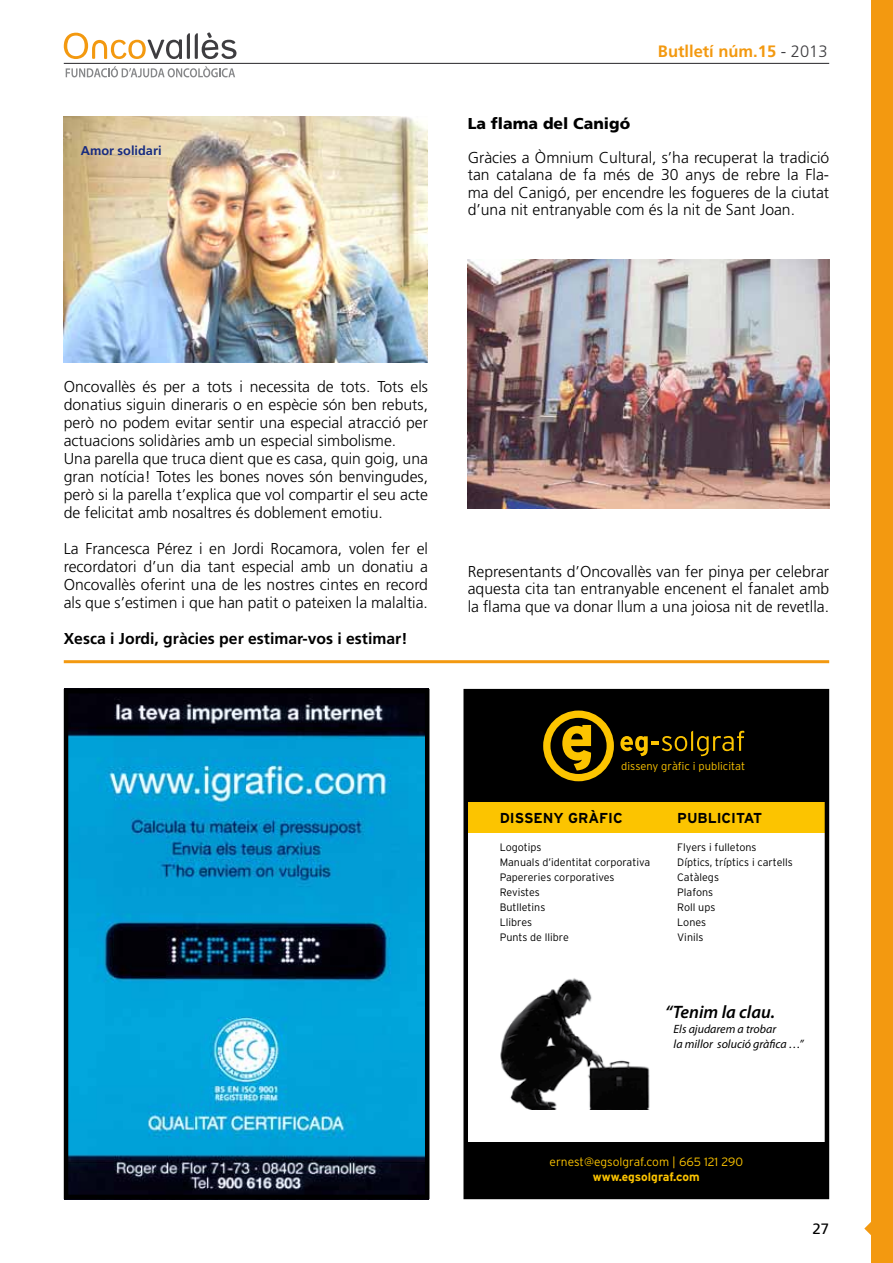
<style>
.page{position:relative;width:893px;height:1263px;background:#fff}
.page>*{position:absolute;margin:0;border:0;box-sizing:border-box;transform-origin:0 0}
.t1{font:italic 600 18px "Myriad Pro";color:#000}
.t2{font:700 16.5px "Frutiger";color:#f39910}
.t3{font:300 15.75px/18px "Frutiger";color:#000;text-align:justify}
.t4{font:700 15.75px "Frutiger";color:#000}
.t5{font:900 15.75px "Frutiger";color:#000}
.t6{font:15px "Frutiger";color:#000}
.t7{font:700 14.4px "Interstate";color:#000}
.t8{font:700 12.75px "Frutiger";color:#172b80}
.t9{font:italic 12px/15px "Myriad Pro";color:#000}
.t10{font:300 12px "Interstate";color:#fcc400}
.t11{font:700 12px "Interstate";color:#fcc400}
.t12{font:300 11.1px "Interstate";color:#fcc400}
.t13{font:300 10.8px/15px "Interstate";color:#000}
.s1{font-weight:300;color:#3e3d40}
</style>
<div class="page">
<svg style="left:64px;top:33px;width:172px;height:26px"></svg>
<svg style="left:66px;top:66px;width:169px;height:11px"></svg>
<hr style="left:64px;top:63px;width:765px;height:1px;background:#3e3d40">
<div style="left:872px;top:0;width:21px;height:1263px;background:#f39910"></div>
<svg style="left:864px;top:1221px;width:8px;height:15px"></svg>
<img style="left:69px;top:694px;width:355px;height:500px">
<div style="left:64px;top:689px;width:365px;height:510px;border:4px solid #000"></div>
<img style="left:64px;top:116px;width:364px;height:246px">
<div style="left:466px;top:691px;width:361px;height:113px;background:#000"></div>
<div style="left:466px;top:802px;width:361px;height:30px;background:#fcc400"></div>
<img style="left:500px;top:978px;width:150px;height:131px">
<div style="left:466px;top:1142px;width:361px;height:55px;background:#000"></div>
<div style="left:463px;top:689px;width:366px;height:510px;border:4px solid #000"></div>
<svg style="left:620px;top:731px;width:124px;height:25px"></svg>
<svg style="left:543px;top:710px;width:71px;height:71px"></svg>
<img style="left:468px;top:259px;width:361px;height:249px">
<hr style="left:64px;top:660px;width:765px;height:3px;background:#f39910">
<p class="t8" style="left:81px;top:143px;width:82px">Amor solidari</p>
<p class="t2" style="left:658px;top:42px;width:171px">Butlletí núm.15 <span class="s1">- 2013</span></p>
<p class="t5" style="left:468px;top:114px;width:164px">La flama del Canigó</p>
<p class="t3" style="left:468px;top:149px;width:363px;line-height:17.2px">Gràcies a Òmnium Cultural, s’ha recuperat la tradició tan catalana de fa més de 30 anys de rebre la Fla&shy;ma del Canigó, per encendre les fogueres de la ciutat d’una nit entranyable com és la nit de Sant Joan.</p>
<p class="t3" style="left:64px;top:377px;width:366px;text-align:left">Oncovallès és per a tots i necessita de tots. Tots els donatius siguin dineraris o en espècie són ben rebuts, però no podem evitar sentir una especial atracció per actuacions solidàries amb un especial simbolisme.<br>Una parella que truca dient que es casa, quin goig, una gran notícia! Totes les bones noves són benvingudes, però si la parella t’explica que vol compartir el seu acte de felicitat amb nosaltres és doblement emotiu.</p>
<p class="t3" style="left:64px;top:539px;width:366px">La Francesca Pérez i en Jordi Rocamora, volen fer el recordatori d’un dia tant especial amb un donatiu a Oncovallès oferint una de les nostres cintes en record als que s’estimen i que han patit o pateixen la malaltia.</p>
<p class="t4" style="left:64px;top:629px;width:345px">Xesca i Jordi, gràcies per estimar-vos i estimar!</p>
<p class="t3" style="left:468px;top:563px;width:363px;line-height:17.2px">Representants d’Oncovallès van fer pinya per celebrar aquesta cita tan entranyable encenent el fanalet amb la flama que va donar llum a una joiosa nit de revetlla.</p>
<p class="t12" style="left:621px;top:760px;width:125px">disseny gràfic i publicitat</p>
<p class="t7" style="left:500px;top:810px;width:124px">DISSENY GRÀFIC</p>
<p class="t13" style="left:500px;top:840px;width:152px">Logotips<br>Manuals d’identitat corporativa<br>Papereries corporatives<br>Revistes<br>Butlletins<br>Llibres<br>Punts de llibre</p>
<p class="t7" style="left:677px;top:810px;width:87px">PUBLICITAT</p>
<p class="t13" style="left:677px;top:840px;width:117px">Flyers i fulletons<br>Díptics, tríptics i cartells<br>Catàlegs<br>Plafons<br>Roll ups<br>Lones<br>Vinils</p>
<p class="t1" style="left:665px;top:1001px;width:111px">“Tenim la clau.</p>
<p class="t9" style="left:674px;top:1021px;width:132px">Els ajudarem a trobar<br>la millor solució gràfica …”</p>
<p class="t10" style="left:550px;top:1155px;width:195px">ernest@egsolgraf.com | 665 121 290</p>
<p class="t11" style="left:593px;top:1170px;width:108px">www.egsolgraf.com</p>
<p class="t6" style="left:812px;top:1220px;width:18px">27</p>
</div>
